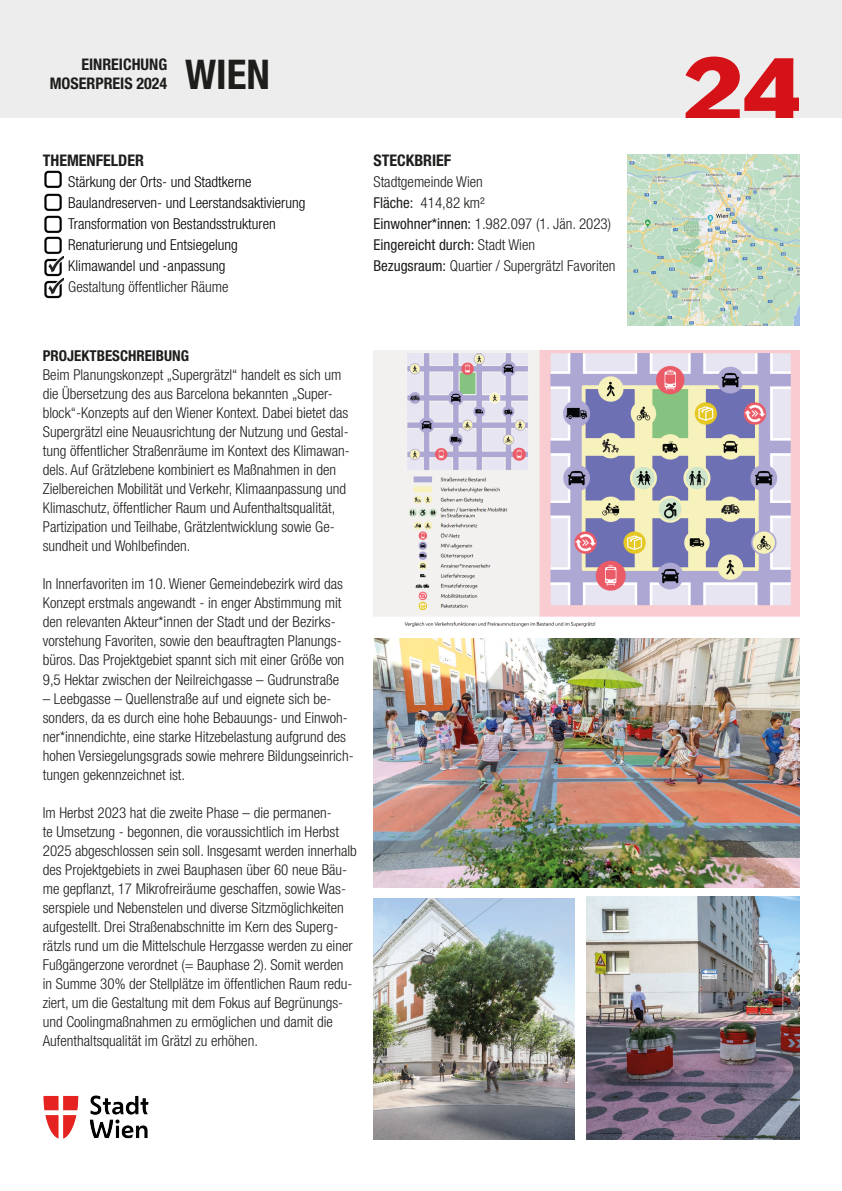
<style>
.page{position:relative;width:842px;height:1191px;background:#fff}
.page>*{position:absolute;margin:0;border:0;box-sizing:border-box;transform-origin:0 0}
.Number{font:800 95px "Franklin Gothic ATF";color:#d51217}
.t1{font:700 condensed 41px "Helvetica Neue LT Std";color:#1d1d1b}
.t2{font:700 condensed 16px "Helvetica Neue LT Std";color:#1d1d1b}
.t3{font:300 condensed 15px/19px "Helvetica Neue LT Std";color:#1d1d1b}
.t4{font:300 condensed 15px "Helvetica Neue LT Std";color:#000}
.t5{font:condensed 15px "Helvetica Neue LT Std";color:#1d1d1b}
.t6{font:700 condensed 15px "Helvetica Neue LT Std";color:#1d1d1b}
.s1{font-weight:400}
.s2{font-weight:300}
</style>
<div class="page">
<div style="left:0;top:0;width:842px;height:118px;background:#ededed"></div>
<img style="left:43px;top:1095px;width:106px;height:44px">
<img style="left:628px;top:155px;width:171px;height:171px">
<img style="left:44px;top:170px;width:20px;height:129px">
<img style="left:373px;top:351px;width:426px;height:276px">
<img style="left:373px;top:638px;width:426px;height:249px">
<img style="left:373px;top:898px;width:202px;height:241px">
<img style="left:586px;top:896px;width:213px;height:243px">
<p class="t2" style="left:81px;top:55px;width:87px">EINREICHUNG</p>
<p class="t2" style="left:50px;top:74px;width:119px">MOSERPREIS 2024</p>
<p class="t1" style="left:185px;top:49px;width:86px">WIEN</p>
<p class="t2" style="left:43px;top:151px;width:103px">THEMENFELDER</p>
<p class="t4" style="left:68px;top:173px;width:185px">Stärkung der Orts- und Stadtkerne</p>
<p class="t4" style="left:68px;top:194px;width:239px">Baulandreserven- und Leerstandsaktivierung</p>
<p class="t4" style="left:68px;top:215px;width:209px">Transformation von Bestandsstrukturen</p>
<p class="t4" style="left:68px;top:236px;width:171px">Renaturierung und Entsiegelung</p>
<p class="t4" style="left:68px;top:257px;width:159px">Klimawandel und -anpassung</p>
<p class="t3" style="left:68px;top:277px;width:162px">Gestaltung öffentlicher Räume</p>
<p class="t2" style="left:373px;top:151px;width:79px">STECKBRIEF</p>
<p class="t3" style="left:373px;top:172px;width:111px">Stadtgemeinde Wien</p>
<p class="t3" style="left:373px;top:193px;width:113px"><span class="s1">Fläche:</span> 414,82 km²</p>
<p class="t3" style="left:373px;top:214px;width:239px"><span class="s1">Einwohner*innen:</span> 1.982.097 (1. Jän. 2023)</p>
<p class="t5" style="left:373px;top:236px;width:163px">Eingereicht durch: <span class="s2">Stadt Wien</span></p>
<p class="t3" style="left:373px;top:256px;width:244px"><span class="s1">Bezugsraum:</span> Quartier / Supergrätzl Favoriten</p>
<p class="t6" style="left:43px;top:347px;width:148px">PROJEKTBESCHREIBUNG</p>
<p class="t3" style="left:43px;top:365px;width:308px">Beim Planungskonzept „Supergrätzl“ handelt es sich um die Übersetzung des aus Barcelona bekannten „Super&shy;block“-Konzepts auf den Wiener Kontext. Dabei bietet das Supergrätzl eine Neuausrichtung der Nutzung und Gestal&shy;tung öffentlicher Straßenräume im Kontext des Klimawan&shy;dels. Auf Grätzlebene kombiniert es Maßnahmen in den Zielbereichen Mobilität und Verkehr, Klimaanpassung und Klimaschutz, öffentlicher Raum und Aufenthaltsqualität, Partizipation und Teilhabe, Grätzlentwicklung sowie Ge&shy;sundheit und Wohlbefinden.</p>
<p class="t3" style="left:43px;top:574px;width:303px">In Innerfavoriten im 10. Wiener Gemeindebezirk wird das Konzept erstmals angewandt - in enger Abstimmung mit den relevanten Akteur*innen der Stadt und der Bezirks&shy;vorstehung Favoriten, sowie den beauftragten Planungs&shy;büros. Das Projektgebiet spannt sich mit einer Größe von 9,5 Hektar zwischen der Neilreichgasse – Gudrunstraße</p>
<p class="t3" style="left:43px;top:688px;width:312px">– Leebgasse – Quellenstraße auf und eignete sich be&shy;sonders, da es durch eine hohe Bebauungs- und Einwoh&shy;ner*innendichte, eine starke Hitzebelastung aufgrund des hohen Versiegelungsgrads sowie mehrere Bildungseinrich&shy;tungen gekennzeichnet ist.</p>
<p class="t3" style="left:43px;top:802px;width:316px">Im Herbst 2023 hat die zweite Phase – die permanen-<br>te Umsetzung - begonnen, die voraussichtlich im Herbst 2025 abgeschlossen sein soll. Insgesamt werden innerhalb des Projektgebiets in zwei Bauphasen über 60 neue Bäu&shy;me gepflanzt, 17 Mikrofreiräume geschaffen, sowie Was&shy;serspiele und Nebenstelen und diverse Sitzmöglichkeiten aufgestellt. Drei Straßenabschnitte im Kern des Superg&shy;rätzls rund um die Mittelschule Herzgasse werden zu einer Fußgängerzone verordnet (= Bauphase 2). Somit werden<br>in Summe 30% der Stellplätze im öffentlichen Raum redu&shy;ziert, um die Gestaltung mit dem Fokus auf Begrünungs&shy;und Coolingmaßnahmen zu ermöglichen und damit die Aufenthaltsqualität im Grätzl zu erhöhen.</p>
<p class="Number" style="left:682px;top:27px;width:125px">24</p>
</div>
